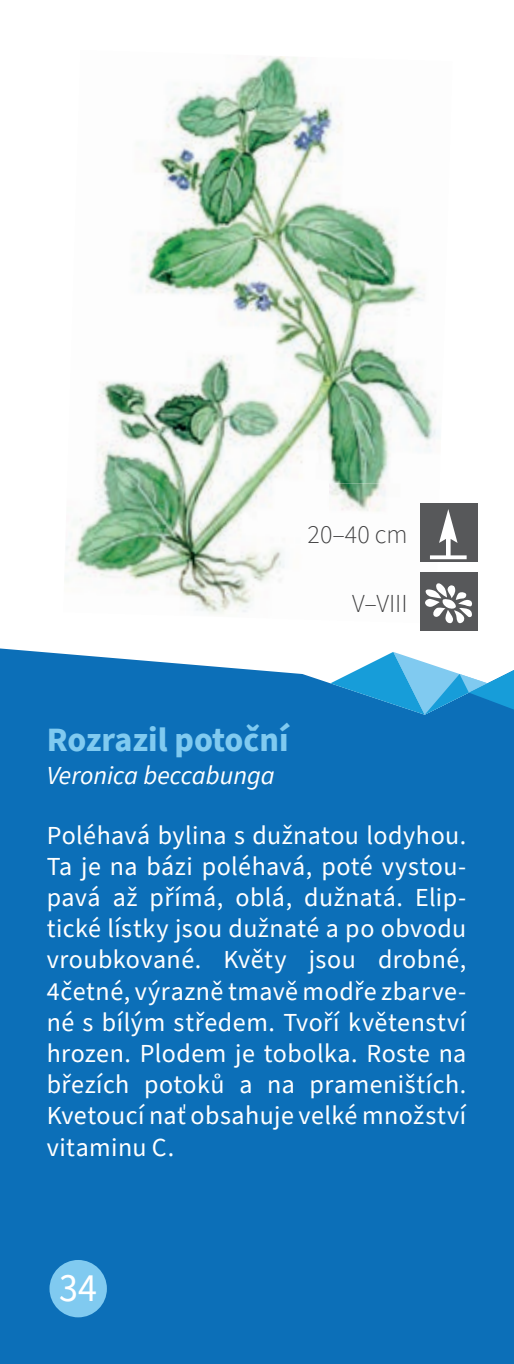
<style>
.page{position:relative;width:514px;height:1364px;background:#fff}
.page>*{position:absolute;margin:0;border:0;box-sizing:border-box;transform-origin:0 0}
.t1{font:40px "Source Sans Pro";color:#fff;scale:.95 1}
.t2{font:700 34px "Source Sans Pro";letter-spacing:-.005em;color:#80caf0}
.t3{font:26px/31.2px "Source Sans Pro";letter-spacing:.015em;color:#fff;text-align:justify}
.t4{font:italic 26px "Source Sans Pro";color:#fff}
.t5{font:300 26px "Source Sans Pro";color:#3e3e3f}
</style>
<div class="page">
<img style="left:65px;top:56px;width:387px;height:558px">
<img style="left:329px;top:483px;width:90px;height:131px">
<div style="left:0;top:648px;width:514px;height:716px;background:#0c6fb8"></div>
<svg style="left:330px;top:652px;width:184px;height:62px"></svg>
<div style="left:49px;top:1260px;width:58px;height:57px;background:#80caf0;border-radius:50%"></div>
<div style="left:419px;top:504px;width:58px;height:58px;background:#57585a"></div>
<svg style="left:430px;top:509px;width:36px;height:50px"></svg>
<div style="left:419px;top:572px;width:58px;height:58px;background:#57585a"></div>
<svg style="left:425px;top:583px;width:47px;height:40px"></svg>
<svg style="left:0;top:1359px;width:4px;height:5px"></svg>
<svg style="left:509px;top:1359px;width:5px;height:5px"></svg>
<p class="t5" style="left:308px;top:517px;width:102px">20–40 cm</p>
<p class="t5" style="left:352px;top:586px;width:57px">V–VIII</p>
<h2 class="t2" style="left:47px;top:716px;width:243px">Rozrazil potoční</h2>
<p class="t4" style="left:47px;top:758px;width:230px">Veronica beccabunga</p>
<p class="t3" style="left:47px;top:820px;width:421px">Poléhavá bylina s dužnatou lodyhou.<br>Ta je na bázi poléhavá, poté vystou&shy;pavá až přímá, oblá, dužnatá. Elip&shy;tické lístky jsou dužnaté a po obvodu vroubkované. Květy jsou drobné, 4četné, výrazně tmavě modře zbarve&shy;né s bílým středem. Tvoří květenství hrozen. Plodem je tobolka. Roste na březích potoků a na prameništích.<br>Kvetoucí nať obsahuje velké množství vitaminu C.</p>
<h1 class="t1" style="left:59px;top:1261px;width:41px">34</h1>
</div>
